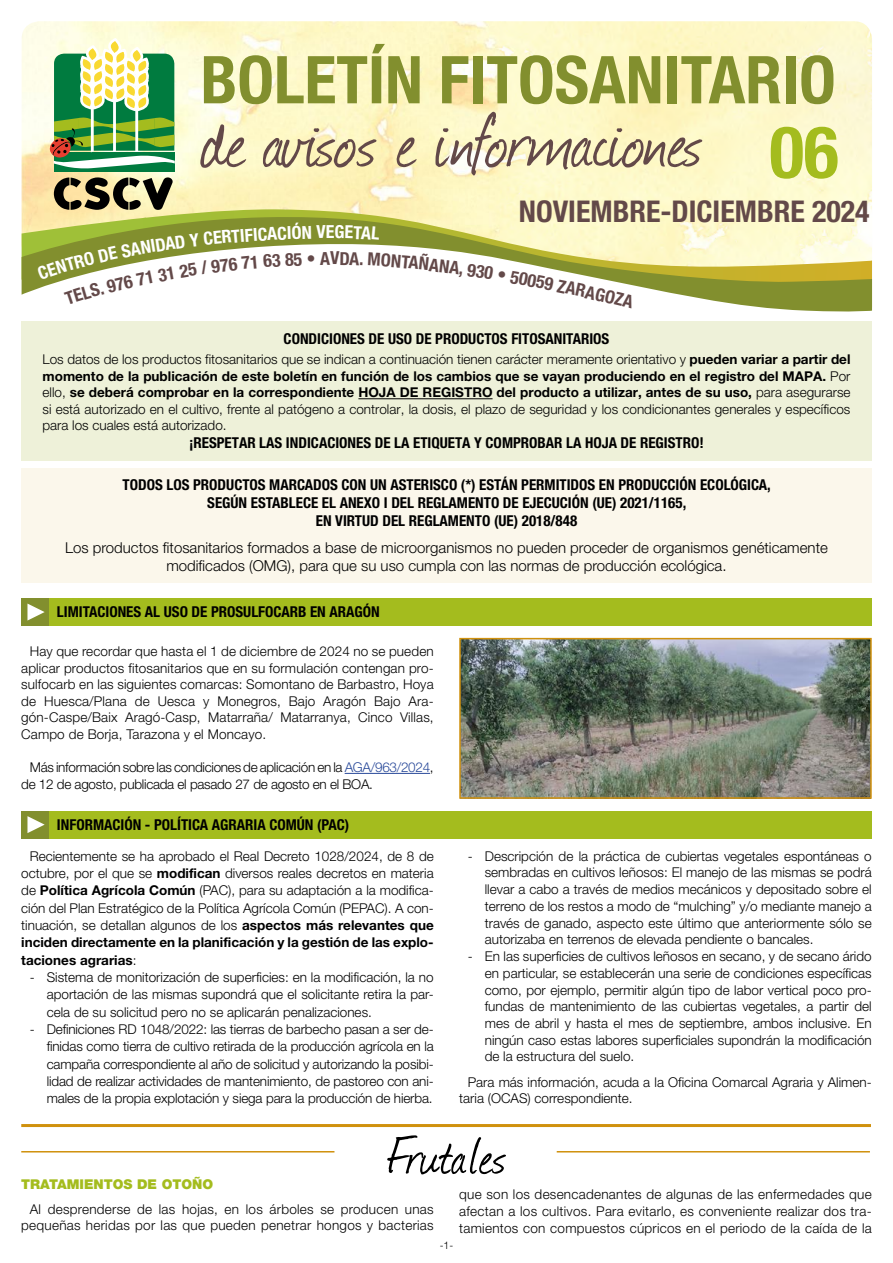
<style>
.page{position:relative;width:893px;height:1263px;background:#fff}
.page>*{position:absolute;margin:0;border:0;box-sizing:border-box;transform-origin:0 0}
.t1{font:85.5px "Journal";color:#634949}
.t2{font:700 condensed 72px "Helvetica Neue LT Std";color:#a4bc1e}
.t3{font:700 condensed 66px "Helvetica Neue";color:#828f2e}
.t4{font:60px "Journal";letter-spacing:-.005em;color:#000}
.t5{font:700 condensed 30px "Helvetica Neue LT Std";color:#634949}
.t6{font:700 condensed 18px "Helvetica Neue";color:#634949}
.t7{font:700 condensed 18px "Helvetica Neue";color:#fff}
.t8{font:700 condensed 15px/18px "Helvetica Neue LT Std";color:#000;text-align:center}
.t9{font:300 15px/18px "Helvetica Neue LT Std";color:#000;text-align:center}
.t10{font:300 13.5px/17.4px "Helvetica Neue LT Std";color:#000;text-align:justify}
.t11{font:300 13.5px/16.5px "Helvetica Neue LT Std";letter-spacing:-.02em;color:#000}
.t12{font:300 13.5px/16.5px "Helvetica Neue LT Std";letter-spacing:.02em;color:#000;text-align:right}
.t13{font:900 13.5px "Helvetica Neue LT Std";color:#a4bc1e}
.t14{font:300 10.5px "Helvetica Neue LT Std";color:#000}
.s1{font-weight:700}
.s2{color:#2a4a9a}
</style>
<div class="page">
<hr style="left:345px;top:773px;width:85px;height:1px;background:#2a4a9a">
<img style="left:462px;top:641px;width:407px;height:155px">
<div style="left:459px;top:638px;width:413px;height:161px;border:2px solid #d0910d"></div>
<div style="left:21px;top:321px;width:851px;height:139px;background:#eef1d9"></div>
<hr style="left:358px;top:398px;width:135px;height:1px;background:#000">
<div style="left:21px;top:468px;width:851px;height:114px;background:#fbf7eb"></div>
<hr style="left:21px;top:1124px;width:850px;height:3px;background:#d0910d">
<hr style="left:21px;top:1151px;width:313px;height:1px;background:#d0910d">
<hr style="left:557px;top:1151px;width:313px;height:1px;background:#d0910d">
<div style="left:48px;top:811px;width:824px;height:27px;background:#a4bc1e"></div>
<div style="left:21px;top:811px;width:28px;height:27px;background:#828f2e"></div>
<svg style="left:27px;top:816px;width:18px;height:17px"></svg>
<div style="left:48px;top:598px;width:824px;height:28px;background:#a4bc1e"></div>
<div style="left:21px;top:598px;width:28px;height:28px;background:#828f2e"></div>
<svg style="left:27px;top:603px;width:18px;height:17px"></svg>
<img style="left:22px;top:21px;width:478px;height:188px">
<img style="left:500px;top:21px;width:372px;height:188px">
<svg style="left:22px;top:209px;width:850px;height:5px;background:#f2edb0"></svg>
<svg style="left:22px;top:214px;width:850px;height:98px"></svg>
<svg style="left:54px;top:177px;width:119px;height:33px;background:#7e7759"></svg>
<div style="left:54px;top:153px;width:120px;height:19px;background:#007b3f"></div>
<svg style="left:50px;top:39px;width:125px;height:130px"></svg>
<svg style="left:37px;top:223px;width:483px;height:82px"></svg>
<svg style="left:557px;top:279px;width:78px;height:30px"></svg>
<h3 class="t3" style="left:201px;top:40px;width:637px">BOLETÍN FITOSANITARIO</h3>
<h1 class="t1" style="left:201px;top:83px;width:504px">de avisos e informaciones</h1>
<h2 class="t2" style="left:769px;top:108px;width:71px">06</h2>
<h3 class="t5" style="left:519px;top:193px;width:352px">NOVIEMBRE-DICIEMBRE 2024</h3>
<h3 class="t7" style="left:326px;top:221px;width:10px">E</h3>
<h3 class="t6" style="left:330px;top:247px;width:11px">V</h3>
<h3 class="t6" style="left:521px;top:267px;width:36px;rotate:11deg">0059</h3>
<p class="t8" style="left:284px;top:329px;width:327px">CONDICIONES DE USO DE PRODUCTOS FITOSANITARIOS</p>
<p class="t10" style="left:43px;top:351px;width:809px;line-height:16.5px">Los datos de los productos fitosanitarios que se indican a continuación tienen carácter meramente orientativo y <span class="s1">pueden variar a partir del momento de la publicación de este boletín en función de los cambios que se vayan produciendo en el registro del MAPA.</span> Por ello, <span class="s1">se deberá comprobar en la correspondiente HOJA DE REGISTRO del producto a utilizar, antes de su uso,</span> para asegurarse si está autorizado en el cultivo, frente al patógeno a controlar, la dosis, el plazo de seguridad y los condicionantes generales y específicos para los cuales está autorizado.</p>
<p class="t8" style="left:189px;top:434px;width:516px">¡RESPETAR LAS INDICACIONES DE LA ETIQUETA Y COMPROBAR LA HOJA DE REGISTRO!</p>
<p class="t8" style="left:123px;top:476px;width:650px">TODOS LOS PRODUCTOS MARCADOS CON UN ASTERISCO (*) ESTÁN PERMITIDOS EN PRODUCCIÓN ECOLÓGICA,<br>SEGÚN ESTABLECE EL ANEXO I DEL REGLAMENTO DE EJECUCIÓN (UE) 2021/1165,<br>EN VIRTUD DEL REGLAMENTO (UE) 2018/848</p>
<p class="t9" style="left:65px;top:538px;width:764px">Los productos fitosanitarios formados a base de microorganismos no pueden proceder de organismos genéticamente modificados (OMG), para que su uso cumpla con las normas de producción ecológica.</p>
<p class="t8" style="left:57px;top:603px;width:324px">LIMITACIONES AL USO DE PROSULFOCARB EN ARAGÓN</p>
<p class="t10" style="left:21px;top:643px;width:414px;line-height:16.5px;text-indent:9px">Hay que recordar que hasta el 1 de diciembre de 2024 no se pueden aplicar productos fitosanitarios que en su formulación contengan pro&shy;sulfocarb en las siguientes comarcas: Somontano de Barbastro, Hoya de Huesca/Plana de Uesca y Monegros, Bajo Aragón Bajo Ara&shy;gón-Caspe/Baix Aragó-Casp, Matarraña/ Matarranya, Cinco Villas, Campo de Borja, Tarazona y el Moncayo.</p>
<p class="t11" style="left:21px;top:759px;width:414px;text-indent:9px">Más información sobre las condiciones de aplicación en la <span class="s2">AGA/963/2024</span>, de 12 de agosto, publicada el pasado 27 de agosto en el BOA.</p>
<p class="t8" style="left:57px;top:815px;width:294px">INFORMACIÓN - POLÍTICA AGRARIA COMÚN (PAC)</p>
<p class="t10" style="left:21px;top:847px;width:414px;text-indent:9px">Recientemente se ha aprobado el Real Decreto 1028/2024, de 8 de octubre, por el que se <span class="s1">modifican</span> diversos reales decretos en materia de <span class="s1">Política Agrícola Común</span> (PAC), para su adaptación a la modifica&shy;ción del Plan Estratégico de la Política Agrícola Común (PEPAC). A con&shy;tinuación, se detallan algunos de los <span class="s1">aspectos más relevantes que inciden directamente en la planificación y la gestión de las explo&shy;taciones agrarias</span>:</p>
<p class="t10" style="left:47px;top:968px;width:388px;text-indent:-17px">- Sistema de monitorización de superficies: en la modificación, la no aportación de las mismas supondrá que el solicitante retira la par&shy;cela de su solicitud pero no se aplicarán penalizaciones.</p>
<p class="t10" style="left:47px;top:1020px;width:388px;text-indent:-17px">- Definiciones RD 1048/2022: las tierras de barbecho pasan a ser de&shy;finidas como tierra de cultivo retirada de la producción agrícola en la campaña correspondiente al año de solicitud y autorizando la posibi&shy;lidad de realizar actividades de mantenimiento, de pastoreo con ani&shy;males de la propia explotación y siega para la producción de hierba.</p>
<p class="t10" style="left:485px;top:847px;width:388px;line-height:16.8px;text-indent:-17px">- Descripción de la práctica de cubiertas vegetales espontáneas o sembradas en cultivos leñosos: El manejo de las mismas se podrá llevar a cabo a través de medios mecánicos y depositado sobre el terreno de los restos a modo de “mulching” y/o mediante manejo a través de ganado, aspecto este último que anteriormente sólo se autorizaba en terrenos de elevada pendiente o bancales.</p>
<p class="t10" style="left:485px;top:947px;width:388px;line-height:16.8px;text-indent:-17px">- En las superficies de cultivos leñosos en secano, y de secano árido en particular, se establecerán una serie de condiciones específicas como, por ejemplo, permitir algún tipo de labor vertical poco pro&shy;fundas de mantenimiento de las cubiertas vegetales, a partir del mes de abril y hasta el mes de septiembre, ambos inclusive. En ningún caso estas labores superficiales supondrán la modificación de la estructura del suelo.</p>
<p class="t10" style="left:459px;top:1073px;width:414px;line-height:16.8px;text-indent:9px">Para más información, acuda a la Oficina Comarcal Agraria y Alimen&shy;taria (OCAS) correspondiente.</p>
<h3 class="t4" style="left:387px;top:1115px;width:121px">Frutales</h3>
<p class="t13" style="left:21px;top:1175px;width:193px">TRATAMIENTOS DE OTOÑO</p>
<p class="t12" style="left:21px;top:1200px;width:414px">Al desprenderse de las hojas, en los árboles se producen unas pequeñas heridas por las que pueden penetrar hongos y bacterias</p>
<p class="t10" style="left:459px;top:1185px;width:414px;line-height:17px">que son los desencadenantes de algunas de las enfermedades que afectan a los cultivos. Para evitarlo, es conveniente realizar dos tra&shy;tamientos con compuestos cúpricos en el periodo de la caída de la</p>
<p class="t14" style="left:440px;top:1239px;width:15px">-1-</p>
</div>
